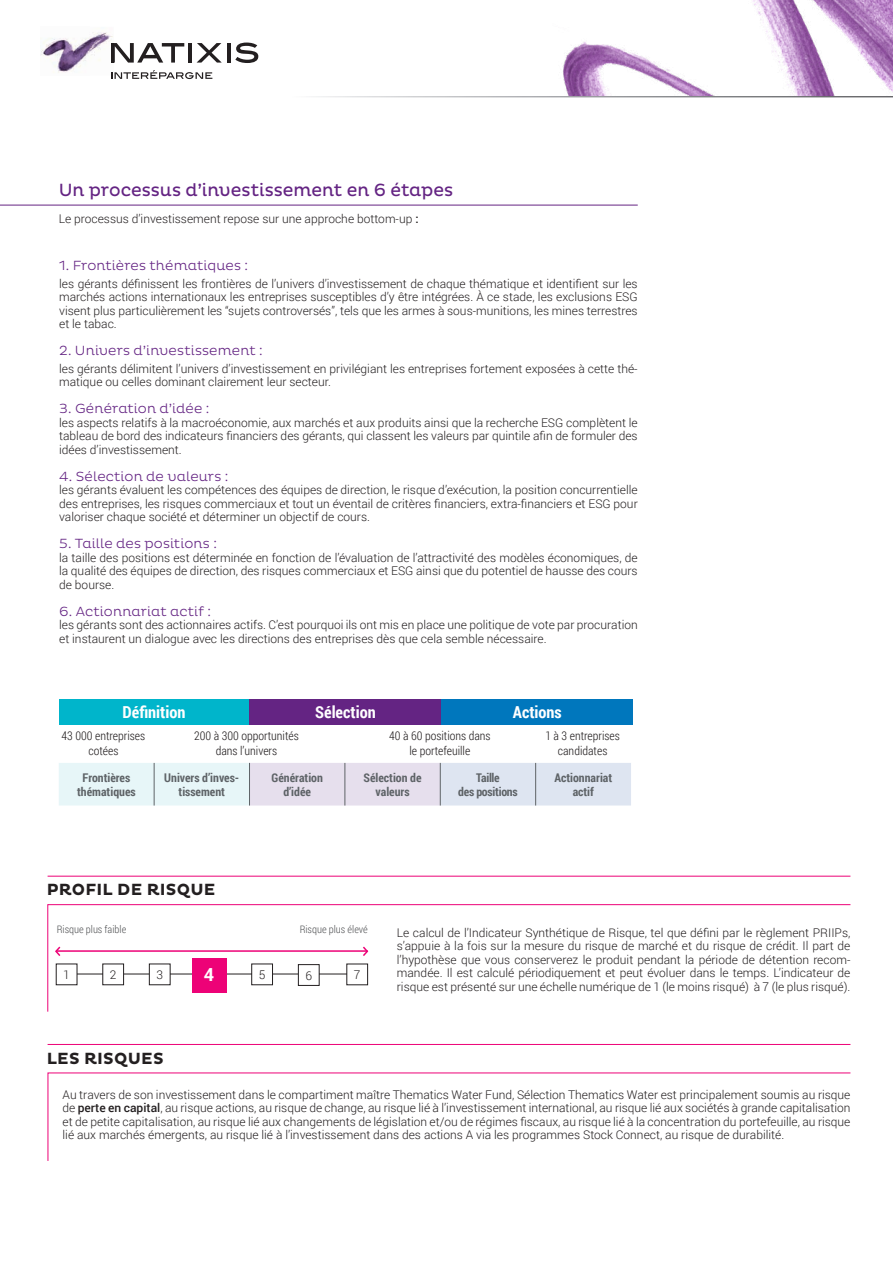
<style>
.page{position:relative;width:893px;height:1263px;background:#fff}
.page>*{position:absolute;margin:0;border:0;box-sizing:border-box;transform-origin:0 0}
.t1{font:18px "Pluto";color:#642483}
.t2{font:700 18px "Roboto";color:#fff}
.t3{font:700 16.5px "Roboto Condensed";color:#fff}
.t4{font:700 16.5px "Pluto";letter-spacing:.015em;color:#231f20}
.t5{font:300 13.5px "Pluto";letter-spacing:.005em;color:#642483}
.t6{font:300 12px/13.5px "Roboto";color:#231f20;text-align:justify}
.t7{font:300 12px/14.4px "Roboto Condensed";color:#231f20;text-align:center}
.t8{font:700 12px/14.4px "Roboto Condensed";color:#5e6367;text-align:center}
.t9{font:700 12px/14.4px "Roboto Condensed";letter-spacing:-.02em;color:#5e6367;text-align:center}
.t10{font:300 10.5px "Roboto Condensed";color:#57585a}
.s1{font-weight:500}
</style>
<div class="page">
<img style="left:563px;top:0;width:330px;height:96px">
<svg style="left:114px;top:43px;width:70px;height:20px"></svg>
<hr style="left:188px;top:43px;width:4px;height:20px;background:#231f20">
<svg style="left:197px;top:43px;width:25px;height:20px"></svg>
<hr style="left:227px;top:43px;width:4px;height:20px;background:#231f20">
<svg style="left:235px;top:43px;width:23px;height:20px"></svg>
<img style="left:41px;top:32px;width:72px;height:41px">
<img style="left:111px;top:43px;width:3px;height:20px">
<svg style="left:111px;top:70px;width:101px;height:9px"></svg>
<hr style="left:0;top:205px;width:638px;height:1px;background:#642483">
<hr style="left:48px;top:876px;width:802px;height:1px;background:#ed0277">
<hr style="left:48px;top:1044px;width:802px;height:1px;background:#ed0277">
<svg style="left:47px;top:904px;width:804px;height:108px"></svg>
<svg style="left:47px;top:1072px;width:804px;height:89px"></svg>
<div style="left:59px;top:699px;width:190px;height:26px;background:#00b5cb"></div>
<div style="left:249px;top:699px;width:192px;height:26px;background:#642483"></div>
<div style="left:442px;top:699px;width:191px;height:26px;background:#0077bd"></div>
<svg style="left:59px;top:763px;width:572px;height:42px;background:#e3e8f1"></svg>
<hr style="left:154px;top:763px;width:1px;height:42px;background:#5e6367">
<hr style="left:249px;top:763px;width:1px;height:42px;background:#5e6367">
<hr style="left:345px;top:763px;width:1px;height:42px;background:#5e6367">
<hr style="left:440px;top:763px;width:1px;height:42px;background:#5e6367">
<hr style="left:535px;top:763px;width:1px;height:42px;background:#5e6367">
<hr style="left:66px;top:974px;width:301px;height:1px;background:#231f20">
<div style="left:56px;top:964px;width:21px;height:21px;background:#fff"></div>
<div style="left:103px;top:964px;width:21px;height:21px;background:#fff"></div>
<div style="left:149px;top:964px;width:21px;height:21px;background:#fff"></div>
<div style="left:149px;top:964px;width:21px;height:21px;border:1px solid #231f20"></div>
<div style="left:252px;top:964px;width:20px;height:21px;background:#fff"></div>
<div style="left:251px;top:964px;width:22px;height:21px;border:1px solid #231f20"></div>
<div style="left:347px;top:964px;width:21px;height:21px;background:#fff"></div>
<div style="left:347px;top:964px;width:21px;height:21px;border:1px solid #231f20"></div>
<div style="left:192px;top:958px;width:34px;height:34px;background:#ed0277"></div>
<div style="left:298px;top:964px;width:21px;height:21px;background:#fff"></div>
<div style="left:298px;top:964px;width:21px;height:22px;border:1px solid #231f20"></div>
<hr style="left:56px;top:950px;width:312px;height:2px;background:#ed0277">
<svg style="left:54px;top:945px;width:8px;height:13px"></svg>
<svg style="left:361px;top:945px;width:8px;height:13px"></svg>
<h1 class="t1" style="left:59px;top:180px;width:396px">Un processus d’investissement en 6 étapes</h1>
<p class="t6" style="left:59px;top:211px;width:361px">Le processus d’investissement repose sur une approche bottom-up <span class="s1">:</span></p>
<p class="t5" style="left:59px;top:258px;width:190px">1. Frontières thématiques :</p>
<p class="t6" style="left:59px;top:276px;width:580px">les gérants définissent les frontières de l’univers d’investissement de chaque thématique et identifient sur les marchés actions internationaux les entreprises susceptibles d’y être intégrées. À ce stade, les exclusions ESG visent plus particulièrement les “sujets controversés”, tels que les armes à sous-munitions, les mines terrestres et le tabac.</p>
<p class="t5" style="left:59px;top:343px;width:205px">2. Univers d’investissement :</p>
<p class="t6" style="left:59px;top:361px;width:580px">les gérants délimitent l’univers d’investissement en privilégiant les entreprises fortement exposées à cette thé&shy;matique ou celles dominant clairement leur secteur.</p>
<p class="t5" style="left:59px;top:401px;width:152px">3. Génération d’idée :</p>
<p class="t6" style="left:59px;top:415px;width:580px">les aspects relatifs à la macroéconomie, aux marchés et aux produits ainsi que la recherche ESG complètent le tableau de bord des indicateurs financiers des gérants, qui classent les valeurs par quintile afin de formuler des idées d’investissement.</p>
<p class="t5" style="left:59px;top:469px;width:171px">4. Sélection de valeurs :</p>
<p class="t6" style="left:59px;top:483px;width:580px">les gérants évaluent les compétences des équipes de direction, le risque d’exécution, la position concurrentielle des entreprises, les risques commerciaux et tout un éventail de critères financiers, extra-financiers et ESG pour valoriser chaque société et déterminer un objectif de cours.</p>
<p class="t5" style="left:59px;top:536px;width:159px">5. Taille des positions :</p>
<p class="t6" style="left:59px;top:550px;width:580px">la taille des positions est déterminée en fonction de l’évaluation de l’attractivité des modèles économiques, de la qualité des équipes de direction, des risques commerciaux et ESG ainsi que du potentiel de hausse des cours de bourse.</p>
<p class="t5" style="left:59px;top:604px;width:153px">6. Actionnariat actif :</p>
<p class="t6" style="left:59px;top:618px;width:580px">les gérants sont des actionnaires actifs. C’est pourquoi ils ont mis en place une politique de vote par procuration et instaurent un dialogue avec les directions des entreprises dès que cela semble nécessaire.</p>
<h2 class="t3" style="left:122px;top:700px;width:65px">Définition</h2>
<h2 class="t3" style="left:315px;top:700px;width:62px">Sélection</h2>
<h2 class="t3" style="left:513px;top:700px;width:50px">Actions</h2>
<p class="t7" style="left:62px;top:728px;width:85px">43 000 entreprises cotées</p>
<p class="t7" style="left:194px;top:728px;width:106px">200 à 300 opportunités dans l’univers</p>
<p class="t7" style="left:389px;top:728px;width:103px">40 à 60 positions dans le portefeuille</p>
<p class="t7" style="left:545px;top:728px;width:76px">1 à 3 entreprises candidates</p>
<p class="t8" style="left:77px;top:769px;width:60px">Frontières thématiques</p>
<p class="t8" style="left:164px;top:769px;width:77px">Univers d’inves&shy;tissement</p>
<p class="t8" style="left:271px;top:769px;width:53px">Génération d’idée</p>
<p class="t8" style="left:364px;top:769px;width:60px">Sélection de valeurs</p>
<p class="t9" style="left:458px;top:769px;width:61px">Taille<br>des positions</p>
<p class="t8" style="left:554px;top:769px;width:59px">Actionnariat actif</p>
<h2 class="t4" style="left:47px;top:880px;width:170px">PROFIL DE RISQUE</h2>
<p class="t10" style="left:57px;top:922px;width:71px">Risque plus faible</p>
<p class="t10" style="left:300px;top:922px;width:70px">Risque plus élevé</p>
<p class="t6" style="left:63px;top:968px;width:8px">1</p>
<p class="t6" style="left:110px;top:968px;width:8px">2</p>
<p class="t6" style="left:156px;top:968px;width:8px">3</p>
<h1 class="t2" style="left:204px;top:962px;width:12px">4</h1>
<p class="t6" style="left:259px;top:968px;width:8px">5</p>
<p class="t6" style="left:305px;top:968px;width:8px">6</p>
<p class="t6" style="left:354px;top:968px;width:8px">7</p>
<h2 class="t4" style="left:47px;top:1049px;width:118px">LES RISQUES</h2>
<p class="t6" style="left:397px;top:925px;width:455px">Le calcul de l’Indicateur Synthétique de Risque, tel que défini par le règlement PRIIPs, s’appuie à la fois sur la mesure du risque de marché et du risque de crédit. Il part de l’hypothèse que vous conserverez le produit pendant la période de détention recom&shy;mandée. Il est calculé périodiquement et peut évoluer dans le temps. L’indicateur de risque est présenté sur une échelle numérique de 1 (le moins risqué) à 7 (le plus risqué).</p>
<p class="t6" style="left:63px;top:1087px;width:789px">Au travers de son investissement dans le compartiment maître Thematics Water Fund, Sélection Thematics Water est principalement soumis au risque de <span class="s1">perte en capital</span>, au risque actions, au risque de change, au risque lié à l’investissement international, au risque lié aux sociétés à grande capitalisation et de petite capitalisation, au risque lié aux changements de législation et/ou de régimes fiscaux, au risque lié à la concentration du portefeuille, au risque lié aux marchés émergents, au risque lié à l’investissement dans des actions A via les programmes Stock Connect, au risque de durabilité.</p>
</div>
